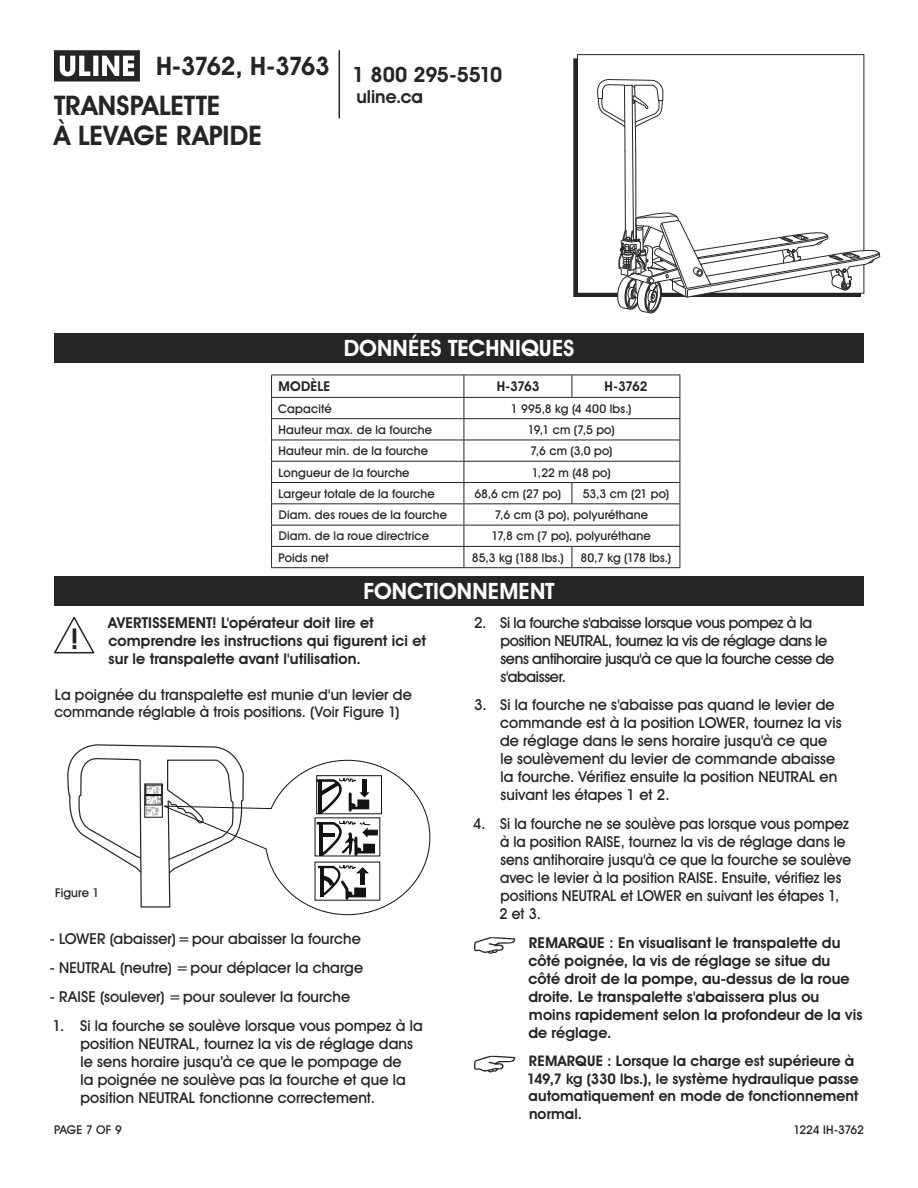
<style>
.page{position:relative;width:918px;height:1188px;background:#fff}
.page>*{position:absolute;margin:0;border:0;box-sizing:border-box;transform-origin:0 0}
.t1{font:700 27px/30px "Uline Two Knine";letter-spacing:.005em;color:#252525}
.t2{font:700 25.5px "Uline Two Knine";letter-spacing:-.075em;color:#252525}
.t3{font:700 22.5px "Uline Two Knine";letter-spacing:.005em;color:#fff}
.t4{font:700 21px "Uline Two Knine";letter-spacing:-.02em;color:#252525}
.t5{font:700 18px "Uline Two Knine";color:#252525}
.t6{font:15px/18px "Uline Two Knine";letter-spacing:.005em;color:#252525}
.t7{font:700 15px/18px "Uline Two Knine";letter-spacing:.005em;color:#252525}
.t8{font:15px/18px "Uline Two Knine";letter-spacing:.005em;color:#252525;scale:.96 1}
.t9{font:15px/18px "Uline Two Knine";letter-spacing:-.025em;color:#252525}
.t10{font:700 14.7px/17.5px "Uline Two Knine";letter-spacing:.005em;color:#252525}
.t11{font:14.7px "Uline Two Knine";letter-spacing:.01em;color:#252525}
.t12{font:700 13.5px "Uline Two Knine";letter-spacing:-.01em;color:#252525}
.t13{font:12px "Uline Two Knine";letter-spacing:.015em;color:#252525}
.t14{font:12px "Uline Two Knine";letter-spacing:-.005em;color:#252525}
.t15{font:12px "Uline Two Knine";letter-spacing:-.02em;color:#252525}
</style>
<div class="page">
<hr style="left:339px;top:50px;width:1px;height:68px;background:#252525">
<svg style="left:54px;top:50px;width:86px;height:32px"></svg>
<svg style="left:54px;top:617px;width:40px;height:36px"></svg>
<svg style="left:474px;top:937px;width:41px;height:17px"></svg>
<svg style="left:474px;top:1056px;width:41px;height:16px"></svg>
<div style="left:54px;top:576px;width:810px;height:30px;background:#252525"></div>
<div style="left:54px;top:333px;width:810px;height:30px;background:#252525"></div>
<svg style="left:67px;top:745px;width:364px;height:171px"></svg>
<svg style="left:597px;top:80px;width:284px;height:234px"></svg>
<hr style="left:271px;top:375px;width:193px;height:1px;background:#252525">
<hr style="left:464px;top:375px;width:108px;height:1px;background:#252525">
<hr style="left:572px;top:375px;width:108px;height:1px;background:#252525">
<svg style="left:572px;top:375px;width:1px;height:22px"></svg>
<hr style="left:271px;top:397px;width:193px;height:1px;background:#252525">
<hr style="left:464px;top:397px;width:108px;height:1px;background:#252525">
<hr style="left:572px;top:397px;width:108px;height:1px;background:#252525">
<hr style="left:271px;top:418px;width:193px;height:1px;background:#252525">
<hr style="left:464px;top:418px;width:108px;height:1px;background:#252525">
<hr style="left:572px;top:418px;width:108px;height:1px;background:#252525">
<hr style="left:271px;top:440px;width:193px;height:1px;background:#252525">
<hr style="left:464px;top:440px;width:108px;height:1px;background:#252525">
<hr style="left:572px;top:440px;width:108px;height:1px;background:#252525">
<hr style="left:271px;top:461px;width:193px;height:1px;background:#252525">
<hr style="left:464px;top:461px;width:108px;height:1px;background:#252525">
<hr style="left:572px;top:461px;width:108px;height:1px;background:#252525">
<hr style="left:271px;top:482px;width:193px;height:1px;background:#252525">
<hr style="left:464px;top:482px;width:108px;height:1px;background:#252525">
<hr style="left:572px;top:482px;width:108px;height:1px;background:#252525">
<svg style="left:572px;top:483px;width:1px;height:20px"></svg>
<hr style="left:271px;top:503px;width:193px;height:1px;background:#252525">
<hr style="left:464px;top:503px;width:108px;height:1px;background:#252525">
<hr style="left:572px;top:503px;width:108px;height:1px;background:#252525">
<hr style="left:271px;top:525px;width:193px;height:1px;background:#252525">
<hr style="left:464px;top:525px;width:108px;height:1px;background:#252525">
<hr style="left:572px;top:525px;width:108px;height:1px;background:#252525">
<hr style="left:271px;top:546px;width:193px;height:1px;background:#252525">
<svg style="left:271px;top:375px;width:1px;height:192px"></svg>
<hr style="left:464px;top:546px;width:108px;height:1px;background:#252525">
<svg style="left:464px;top:375px;width:1px;height:192px"></svg>
<hr style="left:572px;top:546px;width:108px;height:1px;background:#252525">
<svg style="left:572px;top:547px;width:1px;height:20px"></svg>
<svg style="left:680px;top:375px;width:1px;height:192px"></svg>
<hr style="left:271px;top:567px;width:193px;height:1px;background:#252525">
<hr style="left:464px;top:567px;width:108px;height:1px;background:#252525">
<hr style="left:572px;top:567px;width:108px;height:1px;background:#252525">
<h2 class="t2" style="left:156px;top:50px;width:175px">H-3762, H-3763</h2>
<h1 class="t1" style="left:54px;top:90px;width:209px">TRANSPALETTE<br>À LEVAGE RAPIDE</h1>
<h3 class="t4" style="left:352px;top:62px;width:152px">1 800 295-5510</h3>
<p class="t5" style="left:356px;top:86px;width:68px">uline.ca</p>
<h3 class="t3" style="left:344px;top:334px;width:232px">DONNÉES TECHNIQUES</h3>
<p class="t12" style="left:279px;top:378px;width:53px">MODÈLE</p>
<p class="t12" style="left:497px;top:378px;width:45px">H-3763</p>
<p class="t12" style="left:605px;top:378px;width:45px">H-3762</p>
<p class="t13" style="left:278px;top:401px;width:55px">Capacité</p>
<p class="t13" style="left:511px;top:401px;width:122px">1 995,8 kg (4 400 lbs.)</p>
<p class="t13" style="left:279px;top:422px;width:155px">Hauteur max. de la fourche</p>
<p class="t13" style="left:528px;top:422px;width:88px">19,1 cm (7,5 po)</p>
<p class="t13" style="left:279px;top:444px;width:151px">Hauteur min. de la fourche</p>
<p class="t13" style="left:530px;top:444px;width:84px">7,6 cm (3,0 po)</p>
<p class="t13" style="left:279px;top:465px;width:132px">Longueur de la fourche</p>
<p class="t13" style="left:532px;top:465px;width:80px">1,22 m (48 po)</p>
<p class="t13" style="left:279px;top:486px;width:158px">Largeur totale de la fourche</p>
<p class="t13" style="left:474px;top:486px;width:88px">68,6 cm (27 po)</p>
<p class="t13" style="left:583px;top:486px;width:88px">53,3 cm (21 po)</p>
<p class="t13" style="left:279px;top:507px;width:170px">Diam. des roues de la fourche</p>
<p class="t13" style="left:494px;top:507px;width:155px">7,6 cm (3 po), polyuréthane</p>
<p class="t13" style="left:279px;top:529px;width:152px">Diam. de la roue directrice</p>
<p class="t13" style="left:492px;top:529px;width:161px">17,8 cm (7 po), polyuréthane</p>
<p class="t13" style="left:279px;top:550px;width:52px">Poids net</p>
<p class="t14" style="left:472px;top:550px;width:93px">85,3 kg (188 lbs.)</p>
<p class="t13" style="left:580px;top:550px;width:92px">80,7 kg (178 lbs.)</p>
<h3 class="t3" style="left:363px;top:578px;width:193px">FONCTIONNEMENT</h3>
<p class="t7" style="left:108px;top:613px;width:319px">AVERTISSEMENT! L'opérateur doit lire et comprendre les instructions qui figurent ici et sur le transpalette avant l'utilisation.</p>
<p class="t6" style="left:55px;top:685px;width:358px">La poignée du transpalette est munie d'un levier de</p>
<p class="t11" style="left:54px;top:703px;width:347px">commande réglable à trois positions. (Voir Figure 1)</p>
<p class="t13" style="left:55px;top:885px;width:46px">Figure 1</p>
<p class="t6" style="left:50px;top:930px;width:312px">- LOWER (abaisser)=pour abaisser la fourche</p>
<p class="t6" style="left:50px;top:958px;width:315px">- NEUTRAL (neutre) =pour déplacer la charge</p>
<p class="t6" style="left:50px;top:987px;width:302px">- RAISE (soulever) =pour soulever la fourche</p>
<p class="t6" style="left:81px;top:1016px;width:344px;text-indent:-28px">1. Si la fourche se soulève lorsque vous pompez à la position NEUTRAL, tournez la vis de réglage dans le sens horaire jusqu’à ce que le pompage de<br>la poignée ne soulève pas la fourche et que la position NEUTRAL fonctionne correctement.</p>
<p class="t9" style="left:500px;top:613px;width:335px;text-indent:-26px">2. Si la fourche s'abaisse lorsque vous pompez à la position NEUTRAL, tournez la vis de réglage dans le sens antihoraire jusqu'à ce que la fourche cesse de s'abaisser.</p>
<p class="t6" style="left:500px;top:696px;width:343px;text-indent:-26px">3. Si la fourche ne s'abaisse pas quand le levier de commande est à la position LOWER, tournez la vis de réglage dans le sens horaire jusqu'à ce que le soulèvement du levier de commande abaisse la fourche. Vérifiez ensuite la position NEUTRAL en suivant les étapes 1 et 2.</p>
<p class="t8" style="left:500px;top:815px;width:368px;text-indent:-26px">4. Si la fourche ne se soulève pas lorsque vous pompez à la position RAISE, tournez la vis de réglage dans le sens antihoraire jusqu'à ce que la fourche se soulève avec le levier à la position RAISE. Ensuite, vérifiez les positions NEUTRAL et LOWER en suivant les étapes 1,<br>2 et 3.</p>
<p class="t7" style="left:528px;top:933px;width:336px">REMARQUE : En visualisant le transpalette du côté poignée, la vis de réglage se situe du côté droit de la pompe, au-dessus de la roue droite. Le transpalette s'abaissera plus ou moins rapidement selon la profondeur de la vis de réglage.</p>
<p class="t10" style="left:527px;top:1052px;width:333px">REMARQUE : Lorsque la charge est supérieure à 149,7 kg (330 lbs.), le système hydraulique passe automatiquement en mode de fonctionnement normal.</p>
<p class="t13" style="left:54px;top:1122px;width:69px">PAGE 7 OF 9</p>
<p class="t15" style="left:793px;top:1122px;width:72px">1224 IH-3762</p>
</div>
